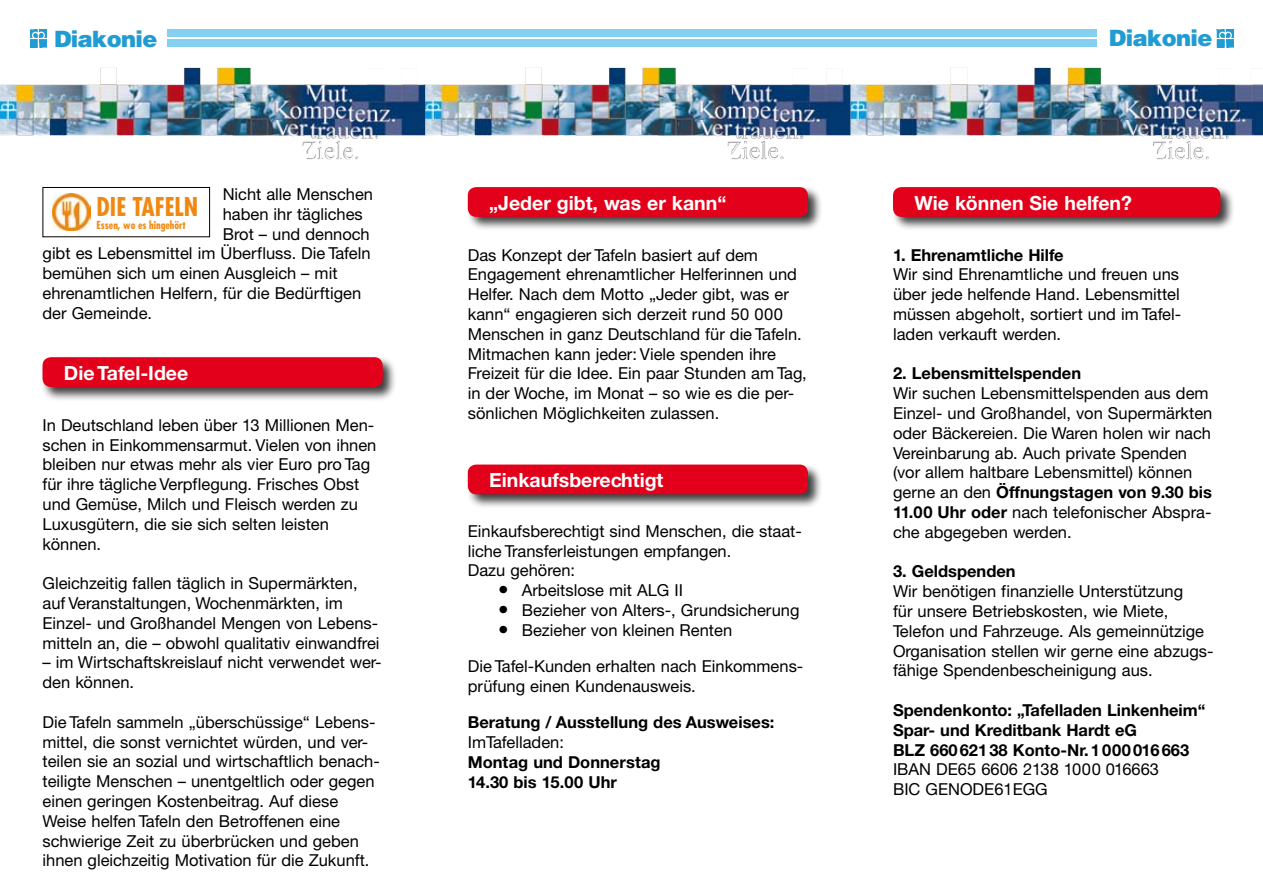
<style>
.page{position:relative;width:1263px;height:893px;background:#fff}
.page>*{position:absolute;margin:0;border:0;box-sizing:border-box;transform-origin:0 0}
.t1{font:700 condensed 25.2px "Futura";color:#ef8913}
.t2{font:900 22.5px "Helvetica";letter-spacing:-.025em;color:#219cd3}
.t3{font:700 19.5px "Helvetica Neue CE";color:#fff}
.t4{font:16.5px/19.8px "Helvetica Neue CE";color:#000}
.t5{font:700 16.5px/19.8px "Helvetica Neue CE";color:#000}
.t6{font:700 condensed 10.8px "Futura";color:#ef8913}
.s1{color:#f08713}
.s2{font-weight:700}
.s3{font-family:"Helvetica Neue"}
.s4{font-size:21px}
</style>
<div class="page">
<img style="left:0;top:68px;width:367px;height:71px">
<img style="left:850px;top:68px;width:367px;height:71px">
<img style="left:425px;top:68px;width:367px;height:71px">
<div style="left:168px;top:30px;width:929px;height:7px;background:#83d0f0"></div>
<div style="left:168px;top:39px;width:929px;height:8px;background:#83d0f0"></div>
<img style="left:30px;top:30px;width:16px;height:17px">
<img style="left:1217px;top:30px;width:16px;height:17px">
<div style="left:41px;top:355px;width:356px;height:47px;background:#000;opacity:.75"></div>
<div style="left:43px;top:357px;width:340px;height:30px;background:#e2001a;border-radius:9px"></div>
<div style="left:466px;top:463px;width:356px;height:46px;background:#000;opacity:.75"></div>
<div style="left:468px;top:465px;width:340px;height:29px;background:#e2001a;border-radius:9px"></div>
<div style="left:466px;top:185px;width:356px;height:47px;background:#000;opacity:.75"></div>
<div style="left:468px;top:187px;width:340px;height:30px;background:#e2001a;border-radius:9px"></div>
<div style="left:891px;top:185px;width:344px;height:47px;background:#000;opacity:.75"></div>
<div style="left:893px;top:187px;width:327px;height:30px;background:#e2001a;border-radius:9px"></div>
<img style="left:53px;top:193px;width:38px;height:38px">
<div style="left:43px;top:187px;width:167px;height:50px;border:1px solid #000"></div>
<h2 class="t2" style="left:54px;top:24px;width:105px">Diakonie</h2>
<h2 class="t2" style="left:1109px;top:24px;width:105px">Diakonie</h2>
<p class="t4" style="left:223px;top:184px;width:152px">Nicht alle Menschen</p>
<p class="t4" style="left:223px;top:204px;width:142px">haben ihr tägliches</p>
<p class="t4" style="left:223px;top:224px;width:149px">Brot – und dennoch</p>
<p class="t4" style="left:43px;top:244px;width:329px">gibt es Lebensmittel im Überfluss. Die Tafeln</p>
<p class="t4" style="left:43px;top:264px;width:296px">bemühen sich um einen Ausgleich – mit</p>
<p class="t4" style="left:43px;top:283px;width:320px">ehrenamtlichen Helfern, für die Bedürftigen</p>
<p class="t4" style="left:43px;top:303px;width:111px">der Gemeinde.</p>
<h1 class="t1" style="left:97px;top:191px;width:103px">DIE TAF<span class="s1">ELN</span></h1>
<p class="t6" style="left:97px;top:218px;width:91px">Essen, wo es hingehört</p>
<p class="t3" style="left:64px;top:361px;width:126px">Die Tafel-Idee</p>
<p class="t4" style="left:43px;top:415px;width:335px">In Deutschland leben über 13 Millionen Men&shy;schen in Einkommensarmut. Vielen von ihnen bleiben nur etwas mehr als vier Euro pro Tag für ihre tägliche Verpflegung. Frisches Obst und Gemüse, Milch und Fleisch werden zu Luxusgütern, die sie sich selten leisten können.</p>
<p class="t4" style="left:43px;top:573px;width:339px">Gleichzeitig fallen täglich in Supermärkten, auf Veranstaltungen, Wochenmärkten, im Einzel- und Großhandel Mengen von Lebens&shy;mitteln an, die – obwohl qualitativ einwandfrei</p>
<p class="t4" style="left:43px;top:653px;width:341px">– im Wirtschaftskreislauf nicht verwendet wer&shy;den können.</p>
<p class="t4" style="left:43px;top:712px;width:339px">Die Tafeln sammeln „überschüssige“ Lebens&shy;mittel, die sonst vernichtet würden, und ver&shy;teilen sie an sozial und wirtschaftlich benach&shy;teiligte Menschen – unentgeltlich oder gegen einen geringen Kostenbeitrag. Auf diese Weise helfen Tafeln den Betroffenen eine schwierige Zeit zu überbrücken und geben ihnen gleichzeitig Motivation für die Zukunft.</p>
<p class="t3" style="left:489px;top:191px;width:239px">„Jeder gibt, was er kann“</p>
<p class="t3" style="left:914px;top:191px;width:219px">Wie können Sie helfen?</p>
<p class="t4" style="left:468px;top:245px;width:340px">Das Konzept der Tafeln basiert auf dem Engagement ehrenamtlicher Helferinnen und Helfer. Nach dem Motto „Jeder gibt, was er kann“ engagieren sich derzeit rund 50 000<br>Menschen in ganz Deutschland für die Tafeln.<br>Mitmachen kann jeder: Viele spenden ihre Freizeit für die Idee. Ein paar Stunden am Tag, in der Woche, im Monat – so wie es die per&shy;sönlichen Möglichkeiten zulassen.</p>
<p class="t5" style="left:893px;top:245px;width:172px">1. Ehrenamtliche Hilfe</p>
<p class="t4" style="left:893px;top:265px;width:290px">Wir sind Ehrenamtliche und freuen uns über jede helfende Hand. Lebensmittel müssen abgeholt, sortiert und im Tafel&shy;laden verkauft werden.</p>
<p class="t5" style="left:893px;top:364px;width:190px">2. Lebensmittelspenden</p>
<p class="t4" style="left:893px;top:384px;width:321px">Wir suchen Lebensmittelspenden aus dem Einzel- und Großhandel, von Supermärkten oder Bäckereien. Die Waren holen wir nach Vereinbarung ab. Auch private Spenden (vor allem haltbare Lebensmittel) können gerne an den <span class="s2">Öffnungstagen von 9.30 bis 11.00 Uhr oder</span> nach telefonischer Abspra&shy;che abgegeben werden.</p>
<p class="t5" style="left:893px;top:562px;width:124px">3. Geldspenden</p>
<p class="t4" style="left:893px;top:582px;width:322px">Wir benötigen finanzielle Unterstützung<br>für unsere Betriebskosten, wie Miete, Telefon und Fahrzeuge. Als gemeinnützige Organisation stellen wir gerne eine abzugs&shy;fähige Spendenbescheinigung aus.</p>
<p class="t5" style="left:893px;top:700px;width:314px"><span class="s3">Spendenkonto:</span> „Tafelladen Linkenheim“<br>Spar- und Kreditbank Hardt eG<br>BLZ 66062138 Konto-Nr.1000016663</p>
<p class="t4" style="left:893px;top:760px;width:268px">IBAN DE65 6606 2138 1000 016663<br>BIC GENODE61EGG</p>
<p class="t3" style="left:489px;top:468px;width:176px">Einkaufsberechtigt</p>
<p class="t4" style="left:468px;top:521px;width:336px">Einkaufsberechtigt sind Menschen, die staat&shy;liche Transferleistungen empfangen.<br>Dazu gehören:</p>
<p class="t4" style="left:498px;top:581px;width:186px"><span class="s4">•</span> Arbeitslose mit ALG II</p>
<p class="t4" style="left:498px;top:600px;width:303px"><span class="s4">•</span> Bezieher von Alters-, Grundsicherung</p>
<p class="t4" style="left:468px;top:612px;width:337px;line-height:36.3px;text-indent:30px"><span class="s4">•</span> Bezieher von kleinen Renten<br>Die Tafel-Kunden erhalten nach Einkommens-</p>
<p class="t4" style="left:468px;top:676px;width:230px">prüfung einen Kundenausweis.</p>
<p class="t5" style="left:468px;top:713px;width:308px">Beratung / Ausstellung des Ausweises:</p>
<p class="t4" style="left:468px;top:732px;width:98px">ImTafelladen:</p>
<p class="t5" style="left:468px;top:752px;width:194px">Montag und Donnerstag<br>14.30 bis 15.00 Uhr</p>
</div>
